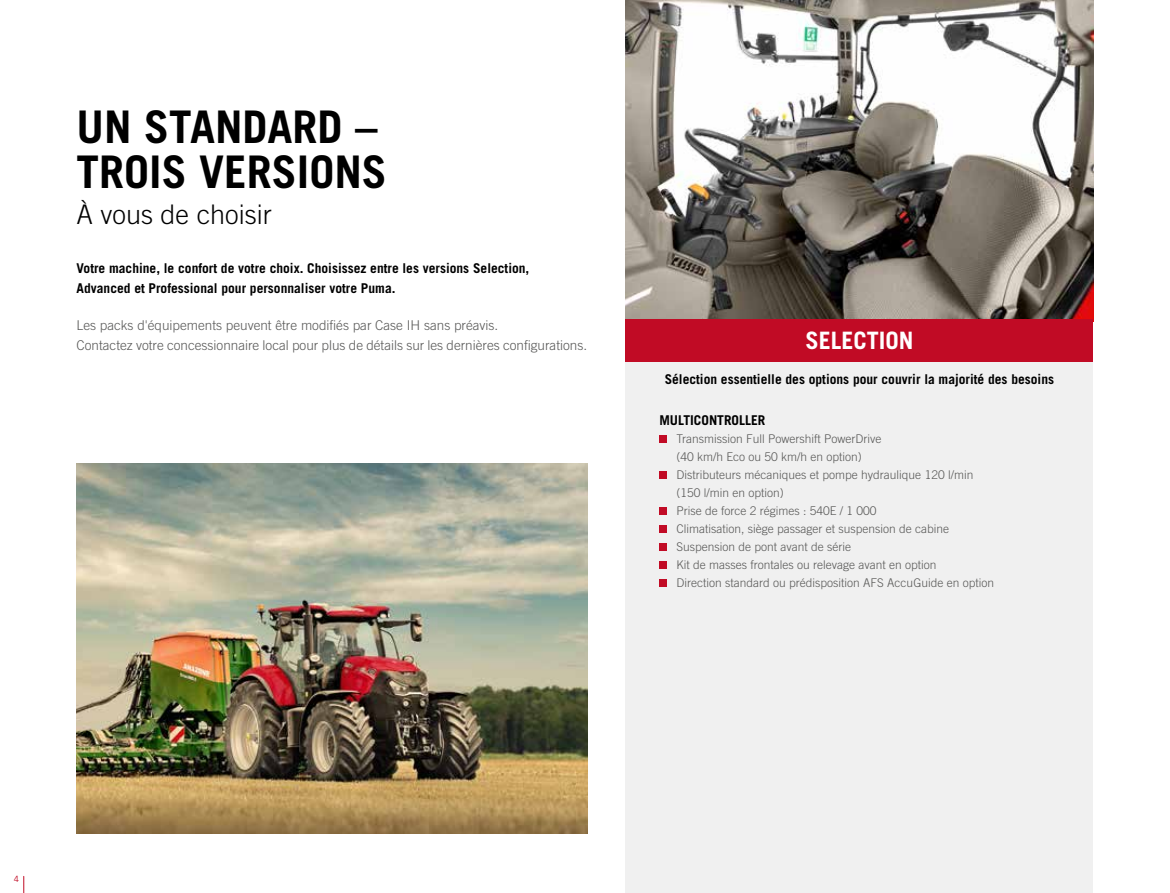
<style>
.page{position:relative;width:1170px;height:893px;background:#fff}
.page>*{position:absolute;margin:0;border:0;box-sizing:border-box;transform-origin:0 0}
.t1{font:700 45px/45px "Trade Gothic LT Pro";color:#000}
.t2{font:300 27px "Trade Gothic LT Pro";color:#000}
.t3{font:700 24px "Trade Gothic LT Pro";color:#fff}
.t4{font:700 13.5px/19.5px "Trade Gothic LT Pro";color:#000}
.t5{font:300 13.5px/19.5px "Trade Gothic LT Pro";color:#575756}
.t6{font:300 12px/18px "Trade Gothic LT Pro";color:#575756}
.t7{font:8.7px "Trade Gothic LT Pro";color:#c10b25}
</style>
<div class="page">
<div style="left:625px;top:0;width:468px;height:893px;background:#f0f0f0"></div>
<img style="left:625px;top:0;width:468px;height:319px">
<div style="left:659px;top:435px;width:8px;height:8px;background:#c10b25"></div>
<div style="left:659px;top:471px;width:8px;height:8px;background:#c10b25"></div>
<div style="left:659px;top:507px;width:8px;height:8px;background:#c10b25"></div>
<div style="left:659px;top:525px;width:8px;height:8px;background:#c10b25"></div>
<div style="left:659px;top:543px;width:8px;height:8px;background:#c10b25"></div>
<div style="left:659px;top:561px;width:8px;height:8px;background:#c10b25"></div>
<div style="left:659px;top:579px;width:8px;height:8px;background:#c10b25"></div>
<img style="left:77px;top:463px;width:510px;height:370px">
<div style="left:625px;top:319px;width:468px;height:42px;background:#c10b25"></div>
<svg style="left:23px;top:876px;width:1px;height:17px"></svg>
<h1 class="t1" style="left:77px;top:104px;width:312px">UN STANDARD –<br>TROIS VERSIONS</h1>
<h2 class="t2" style="left:77px;top:198px;width:196px">À vous de choisir</h2>
<p class="t4" style="left:77px;top:259px;width:454px">Votre machine, le confort de votre choix. Choisissez entre les versions Selection,<br>Advanced et Professional pour personnaliser votre Puma.</p>
<p class="t5" style="left:77px;top:316px;width:512px">Les packs d'équipements peuvent être modifiés par Case IH sans préavis.<br>Contactez votre concessionnaire local pour plus de détails sur les dernières configurations.</p>
<h3 class="t3" style="left:805px;top:326px;width:110px">SELECTION</h3>
<p class="t4" style="left:664px;top:369px;width:391px">Sélection essentielle des options pour couvrir la majorité des besoins</p>
<p class="t4" style="left:659px;top:410px;width:107px">MULTICONTROLLER</p>
<p class="t6" style="left:676px;top:429px;width:319px">Transmission Full Powershift PowerDrive<br>(40 km/h Eco ou 50 km/h en option)<br>Distributeurs mécaniques et pompe hydraulique 120 l/min (150 l/min en option)<br>Prise de force 2 régimes : 540E / 1 000<br>Climatisation, siège passager et suspension de cabine Suspension de pont avant de série<br>Kit de masses frontales ou relevage avant en option<br>Direction standard ou prédisposition AFS AccuGuide en option</p>
<p class="t7" style="left:14px;top:874px;width:7px">4</p>
</div>
